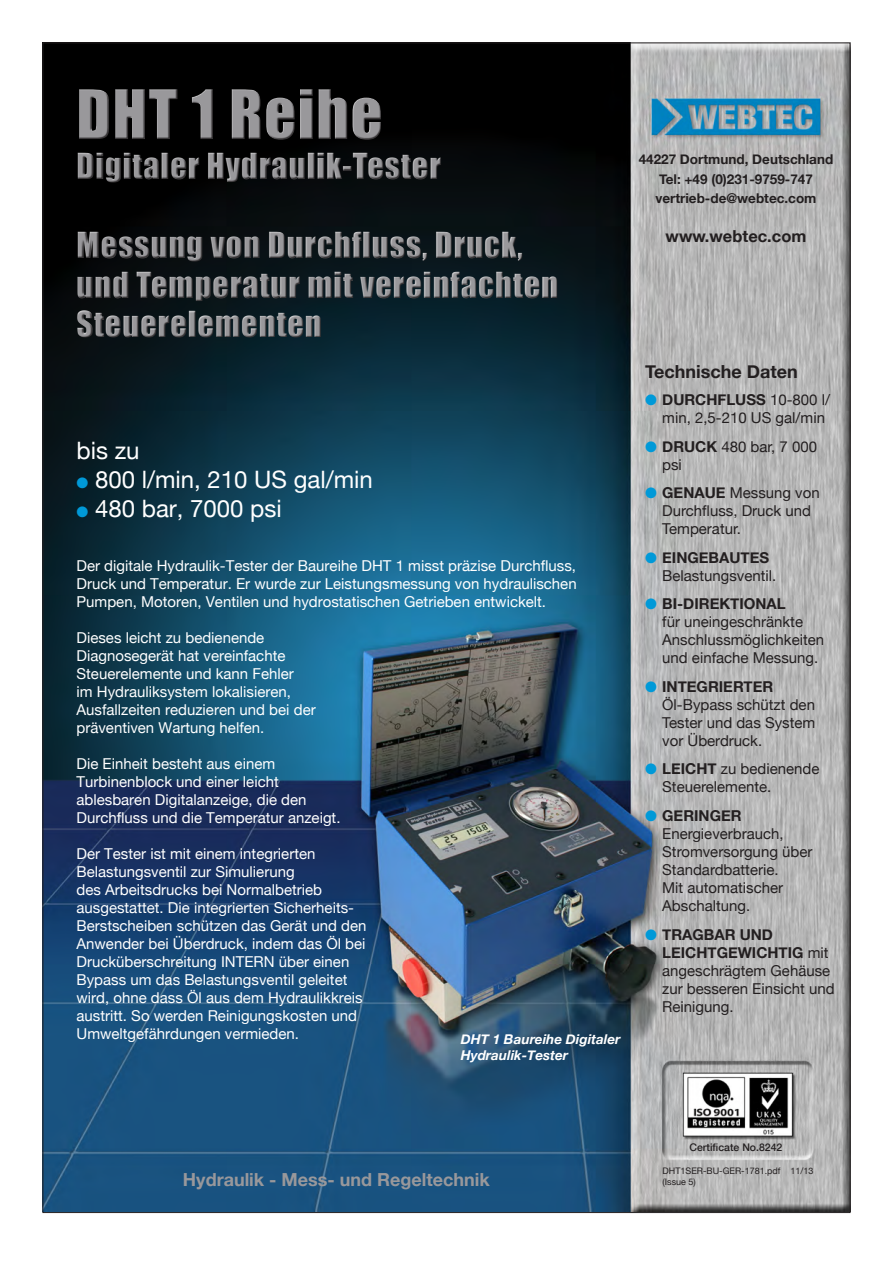
<style>
.page{position:relative;width:893px;height:1263px;background:#fff}
.page>*{position:absolute;margin:0;border:0;box-sizing:border-box;transform-origin:0 0}
.t1{font:63px "Impact";letter-spacing:.02em;color:#99989b}
.t2{font:33px/39.6px "Impact";letter-spacing:.02em;color:#99989b}
.t3{font:24px "Helvetica Neue";color:#fff}
.t4{font:700 18px "Helvetica Neue";color:#99989b}
.t5{font:700 18px "Helvetica Neue";color:#231f20}
.t6{font:700 16.5px "Helvetica Neue";color:#231f20}
.t7{font:15px/18px "Helvetica Neue";color:#fff}
.t8{font:15px/18px "Helvetica Neue";color:#231f20}
.t9{font:700 13.5px "Helvetica Neue";color:#231f20}
.t10{font:italic 700 13.5px/16.5px "Helvetica Neue";color:#fff}
.t11{font:500 10.5px "Helvetica Neue";color:#231f20}
.t12{font:9px "Helvetica Neue";color:#231f20}
.s1{color:#0099d8}
.s2{font-weight:700}
</style>
<div class="page">
<img style="left:45px;top:45px;width:803px;height:1166px">
<div style="left:76px;top:88px;width:483px;height:251px;background:#231f20;opacity:.75"></div>
<h1 class="t1" style="left:77px;top:66px;width:308px">DHT 1 Reihe</h1>
<h2 class="t2" style="left:77px;top:145px;width:366px">Digitaler Hydraulik-Tester</h2>
<h2 class="t2" style="left:77px;top:224px;width:483px">Messung von Durchfluss, Druck, und Temperatur mit vereinfachten<br>Steuerelementen</h2>
<p class="t3" style="left:77px;top:433px;width:65px">bis zu</p>
<p class="t3" style="left:77px;top:462px;width:298px"><span class="s1">●</span> 800 l/min, 210 US gal/min</p>
<p class="t3" style="left:77px;top:491px;width:207px"><span class="s1">●</span> 480 bar, 7000 psi</p>
<p class="t7" style="left:77px;top:557px;width:502px;text-align:justify">Der digitale Hydraulik-Tester der Baureihe DHT 1 misst präzise Durchfluss, Druck und Temperatur. Er wurde zur Leistungsmessung von hydraulischen Pumpen, Motoren, Ventilen und hydrostatischen Getrieben entwickelt.</p>
<p class="t7" style="left:77px;top:629px;width:241px">Dieses leicht zu bedienende<br>Diagnosegerät hat vereinfachte<br>Steuerelemente und kann Fehler<br>im Hydrauliksystem lokalisieren,<br>Ausfallzeiten reduzieren und bei der präventiven Wartung helfen.</p>
<p class="t7" style="left:77px;top:755px;width:265px">Die Einheit besteht aus einem Turbinenblock und einer leicht ablesbaren Digitalanzeige, die den Durchfluss und die Temperatur anzeigt.</p>
<p class="t7" style="left:77px;top:845px;width:292px">Der Tester ist mit einem integrierten Belastungsventil zur Simulierung<br>des Arbeitsdrucks bei Normalbetrieb ausgestattet. Die integrierten Sicherheits-Berstscheiben schützen das Gerät und den Anwender bei Überdruck, indem das Öl bei Drucküberschreitung INTERN über einen Bypass um das Belastungsventil geleitet wird, ohne dass Öl aus dem Hydraulikkreis austritt. So werden Reinigungskosten und Umweltgefährdungen vermieden.</p>
<p class="t10" style="left:461px;top:1031px;width:161px">DHT 1 Baureihe Digitaler<br>Hydraulik-Tester</p>
<p class="t9" style="left:639px;top:149px;width:196px">44227 Dortmund, Deutschland</p>
<p class="t9" style="left:659px;top:168px;width:155px">Tel: +49 (0)231-9759-747</p>
<p class="t9" style="left:655px;top:188px;width:163px">vertrieb-de@webtec.com</p>
<p class="t6" style="left:666px;top:223px;width:142px">www.webtec.com</p>
<p class="t5" style="left:645px;top:358px;width:154px">Technische Daten</p>
<p class="t8" style="left:662px;top:392px;width:169px;text-indent:-17px"><span class="s1">●</span> <span class="s2">DURCHFLUSS</span> 10-800 l/ min, 2,5-210 US gal/min</p>
<p class="t8" style="left:662px;top:438px;width:156px;text-indent:-17px"><span class="s1">●</span> <span class="s2">DRUCK</span> 480 bar, 7 000 psi</p>
<p class="t8" style="left:662px;top:485px;width:159px;text-indent:-17px"><span class="s1">●</span> <span class="s2">GENAUE</span> Messung von<br>Durchfluss, Druck und<br>Temperatur.</p>
<p class="t8" style="left:662px;top:549px;width:116px;text-indent:-17px"><span class="s1">●</span> <span class="s2">EINGEBAUTES<br></span>Belastungsventil.</p>
<p class="t8" style="left:662px;top:596px;width:163px;text-indent:-17px"><span class="s1">●</span> <span class="s2">BI-DIREKTIONAL<br></span>für uneingeschränkte<br>Anschlussmöglichkeiten und einfache Messung.</p>
<p class="t8" style="left:662px;top:678px;width:155px;text-indent:-17px"><span class="s1">●</span> <span class="s2">INTEGRIERTER<br></span>Öl-Bypass schützt den<br>Tester und das System vor Überdruck.</p>
<p class="t8" style="left:662px;top:761px;width:159px;text-indent:-17px"><span class="s1">●</span> <span class="s2">LEICHT</span> zu bedienende<br>Steuerelemente.</p>
<p class="t8" style="left:662px;top:807px;width:152px;text-indent:-17px"><span class="s1">●</span> <span class="s2">GERINGER<br></span>Energieverbrauch,<br>Stromversorgung über<br>Standardbatterie.<br>Mit automatischer<br>Abschaltung.</p>
<p class="t8" style="left:662px;top:926px;width:174px;text-indent:-17px"><span class="s1">●</span> <span class="s2">TRAGBAR UND<br>LEICHTGEWICHTIG</span> mit angeschrägtem Gehäuse zur besseren Einsicht und<br>Reinigung.</p>
<p class="t4" style="left:183px;top:1166px;width:308px">Hydraulik - Mess- und Regeltechnik</p>
<p class="t11" style="left:689px;top:1139px;width:94px">Certificate No.8242</p>
<p class="t12" style="left:662px;top:1165px;width:153px">DHT1SER-BU-GER-1781.pdf 11/13</p>
<p class="t12" style="left:662px;top:1175px;width:35px">(Issue 5)</p>
</div>
